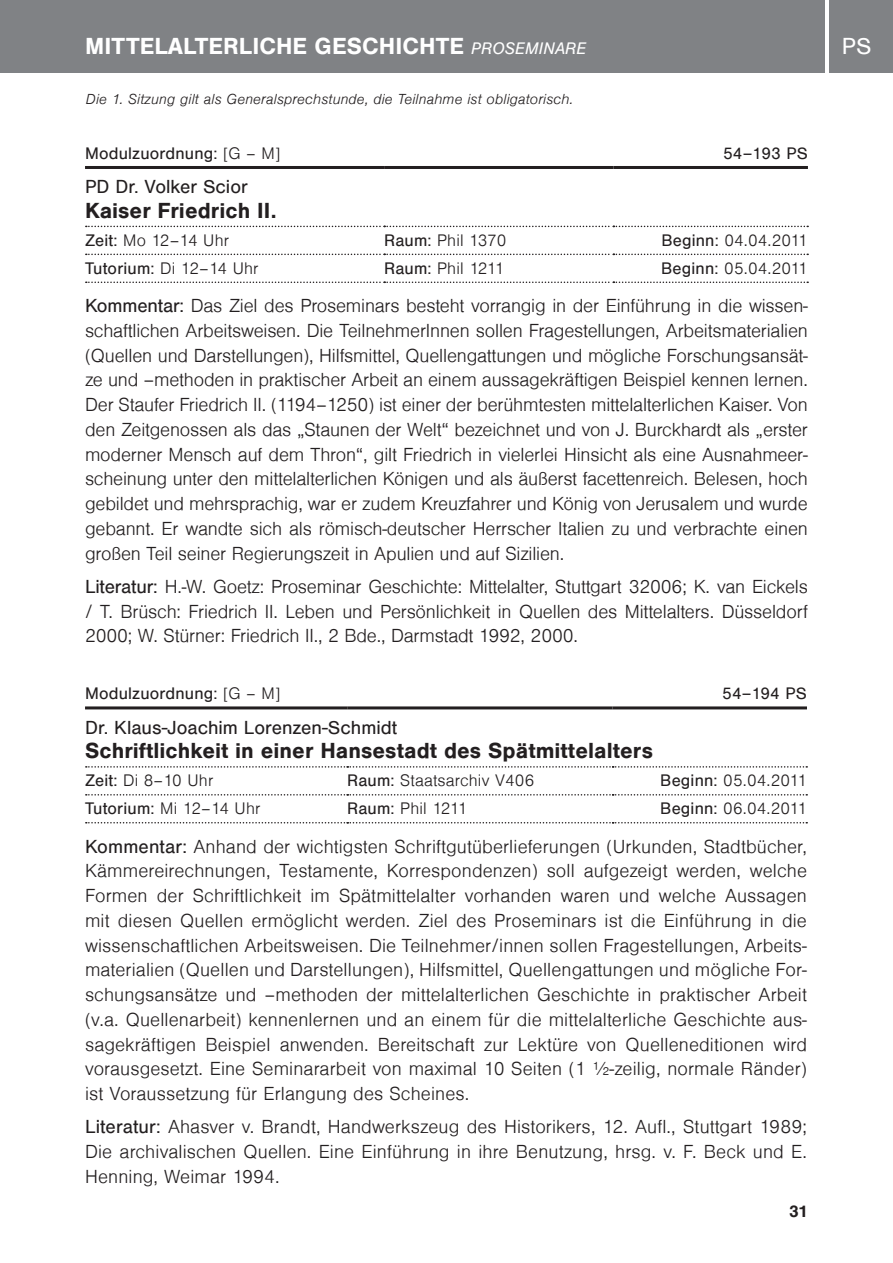
<style>
.page{position:relative;width:893px;height:1263px;background:#fff}
.page>*{position:absolute;margin:0;border:0;box-sizing:border-box;transform-origin:0 0}
.t1{font:700 24px "Sans";color:#fff}
.t2{font:24px "Sans";color:#fff}
.t3{font:700 22.5px "Sans";color:#231f20}
.t4{font:300 19.5px/24.8px "Sans";letter-spacing:-.01em;color:#231f20;text-align:justify}
.t5{font:19.5px "Sans";color:#231f20}
.t6{font:300 17.25px "Sans";letter-spacing:.01em;color:#231f20}
.t7{font:17.25px "Sans";letter-spacing:.01em;color:#231f20}
.t8{font:300 17.25px "Sans";letter-spacing:-.015em;color:#231f20}
.t9{font:italic 17.25px "Sans";letter-spacing:.01em;color:#fff}
.t10{font:700 17.25px "Sans";color:#231f20}
.t11{font:italic 300 15px "Sans";letter-spacing:.01em;color:#231f20}
.s1{font-weight:300}
.s2{font-weight:400}
</style>
<div class="page">
<div style="left:0;top:0;width:825px;height:72px;background:#808285"></div>
<div style="left:829px;top:0;width:64px;height:72px;background:#808285"></div>
<hr style="left:613px;top:166px;width:195px;height:3px;background:#231f20">
<svg style="left:86px;top:254px;width:722px;height:1px"></svg>
<hr style="left:85px;top:166px;width:299px;height:3px;background:#231f20">
<hr style="left:384px;top:166px;width:229px;height:3px;background:#231f20">
<svg style="left:86px;top:226px;width:722px;height:1px"></svg>
<svg style="left:86px;top:282px;width:722px;height:1px"></svg>
<hr style="left:613px;top:706px;width:194px;height:3px;background:#231f20">
<svg style="left:86px;top:794px;width:721px;height:1px"></svg>
<hr style="left:85px;top:706px;width:262px;height:3px;background:#231f20">
<hr style="left:347px;top:706px;width:266px;height:3px;background:#231f20">
<svg style="left:86px;top:766px;width:721px;height:2px"></svg>
<svg style="left:86px;top:822px;width:721px;height:1px"></svg>
<p class="t1" style="left:85px;top:33px;width:246px">Mittelalterliche gESCHICHTE</p>
<p class="t9" style="left:471px;top:38px;width:33px">pROSE</p>
<p class="t9" style="left:525px;top:38px;width:63px">MINARE</p>
<p class="t2" style="left:842px;top:33px;width:15px">PS</p>
<p class="t11" style="left:86px;top:90px;width:489px">Die 1. Sitzung gilt als Generalsprechstunde, die Teilnahme ist obligatorisch.</p>
<p class="t7" style="left:85px;top:144px;width:197px">Modulzuordnung: <span class="s1">[G – M]</span></p>
<p class="t7" style="left:723px;top:144px;width:75px">54–193 PS</p>
<p class="t5" style="left:85px;top:176px;width:164px">PD Dr. Volker Scior</p>
<p class="t3" style="left:85px;top:198px;width:193px">Kaiser Friedrich II .</p>
<p class="t6" style="left:85px;top:231px;width:146px"><span class="s2">Zeit:</span> Mo 12–14 Uhr</p>
<p class="t6" style="left:384px;top:231px;width:124px"><span class="s2">Raum:</span> Phil 1370</p>
<p class="t6" style="left:661px;top:231px;width:148px"><span class="s2">Beginn:</span> 04.04.2011</p>
<p class="t6" style="left:85px;top:259px;width:175px"><span class="s2">Tutorium:</span> Di 12–14 Uhr</p>
<p class="t8" style="left:384px;top:259px;width:122px"><span class="s2">Raum:</span> Phil 1211</p>
<p class="t6" style="left:661px;top:259px;width:148px"><span class="s2">Beginn:</span> 05.04.2011</p>
<p class="t4" style="left:85px;top:294px;width:724px"><span class="s2">Kommentar:</span> Das Ziel des Proseminars besteht vorrangig in der Einführung in die wissen&shy;schaftlichen Arbeitsweisen. Die TeilnehmerInnen sollen Fragestellungen, Arbeitsmaterialien (Quellen und Darstellungen), Hilfsmittel, Quellengattungen und mögliche Forschungsansät&shy;ze und –methoden in praktischer Arbeit an einem aussagekräftigen Beispiel kennen lernen.<br>Der Staufer Friedrich II. (1194–1250) ist einer der berühmtesten mittelalterlichen Kaiser. Von den Zeitgenossen als das „Staunen der Welt“ bezeichnet und von J. Burckhardt als „erster moderner Mensch auf dem Thron“, gilt Friedrich in vielerlei Hinsicht als eine Ausnahmeer&shy;scheinung unter den mittelalterlichen Königen und als äußerst facettenreich. Belesen, hoch gebildet und mehrsprachig, war er zudem Kreuzfahrer und König von Jerusalem und wurde gebannt. Er wandte sich als römisch-deutscher Herrscher Italien zu und verbrachte einen großen Teil seiner Regierungszeit in Apulien und auf Sizilien.</p>
<p class="t4" style="left:85px;top:575px;width:724px"><span class="s2">Literatur:</span> H.-W. Goetz: Proseminar Geschichte: M ittelalter, Stuttgart 32006; K. van Eickels / T. Brüsch: Friedrich II. Leben und Persönlichkeit in Quellen des M ittelalters. Düsseldorf 2000; W. Stürner: Friedrich II., 2 Bde., Darmstadt 1992, 2000.</p>
<p class="t7" style="left:85px;top:684px;width:197px">Modulzuordnung: <span class="s1">[G – M]</span></p>
<p class="t7" style="left:722px;top:684px;width:74px">54–194 PS</p>
<p class="t5" style="left:85px;top:716px;width:314px">Dr. Klaus-Joachim Lorenzen-Schmidt</p>
<p class="t3" style="left:85px;top:738px;width:569px">Schriftlichkeit in einer Hansestadt des Spätmittelalters</p>
<p class="t6" style="left:85px;top:771px;width:130px"><span class="s2">Zeit:</span> Di 8–10 Uhr</p>
<p class="t6" style="left:347px;top:771px;width:189px"><span class="s2">Raum:</span> Staatsarchiv V406</p>
<p class="t6" style="left:660px;top:771px;width:148px"><span class="s2">Beginn:</span> 05.04.2011</p>
<p class="t6" style="left:85px;top:799px;width:177px"><span class="s2">Tutorium:</span> Mi 12–14 Uhr</p>
<p class="t8" style="left:347px;top:799px;width:122px"><span class="s2">Raum:</span> Phil 1211</p>
<p class="t6" style="left:660px;top:799px;width:148px"><span class="s2">Beginn:</span> 06.04.2011</p>
<p class="t4" style="left:85px;top:834px;width:723px"><span class="s2">Kommentar:</span> Anhand der wichtigsten Schriftgutüberlieferungen (Urkunden, Stadtbücher, Kämmereirechnungen, Testamente, Korrespondenzen) soll aufgezeigt werden, welche Formen der Schriftlichkeit im Spätmittelalter vorhanden waren und welche Aussagen mit diesen Quellen ermöglicht werden. Ziel des Proseminars ist die Einführung in die wissenschaftlichen Arbeitsweisen. Die Teilnehmer/innen sollen Fragestellungen, Arbeits&shy;materialien (Quellen und Darstellungen), Hilfsmittel, Quellengattungen und mögliche For&shy;schungsansätze und –methoden der mittelalterlichen Geschichte in praktischer Arbeit (v.a. Quellenarbeit) kennenlernen und an einem für die mittelalterliche Geschichte aus&shy;sagekräftigen Beispiel anwenden. Bereitschaft zur Lektüre von Quelleneditionen wird vorausgesetzt. Eine Seminararbeit von maximal 10 Seiten (1 ½-zeilig, normale Ränder) ist Voraussetzung für Erlangung des Scheines.</p>
<p class="t4" style="left:85px;top:1115px;width:723px"><span class="s2">Literatur:</span> Ahasver v. Brandt, Handwerkszeug des Historikers, 12. Aufl., Stuttgart 1989; Die archivalischen Quellen. Eine Einführung in ihre Benutzung, hrsg. v. F. Beck und E.<br>Henning, Weimar 1994.</p>
<p class="t10" style="left:789px;top:1202px;width:20px">31</p>
</div>
